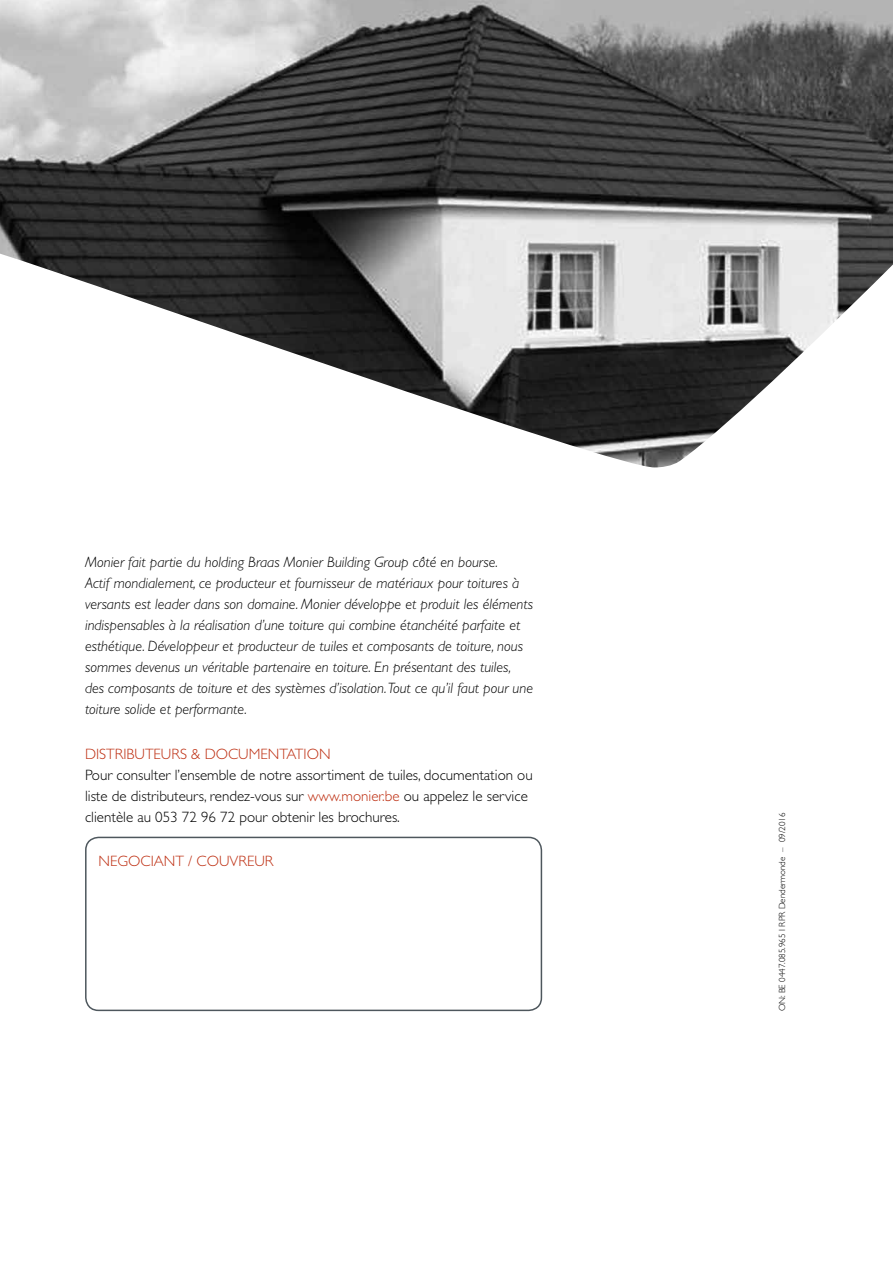
<style>
.page{position:relative;width:893px;height:1263px;background:#fff}
.page>*{position:absolute;margin:0;border:0;box-sizing:border-box;transform-origin:0 0}
.t1{font:italic 300 15px/21px "Gill Sans Std";color:#000}
.t2{font:300 15px/21px "Gill Sans Std";color:#000}
.t3{font:300 15px "Gill Sans Std";color:#be2f12}
.t4{font:300 9px "Gill Sans Std";color:#000}
.s1{color:#be2f12}
</style>
<div class="page">
<img style="left:0;top:0;width:893px;height:467px">
<div style="left:85px;top:837px;width:457px;height:174px;border:2px solid #4e575d;border-radius:13px"></div>
<p class="t1" style="left:85px;top:552px;width:450px">Monier fait partie du holding Braas Monier Building Group côté en bourse.<br>Actif mondialement, ce producteur et fournisseur de matériaux pour toitures à versants est leader dans son domaine. Monier développe et produit les éléments indispensables à la réalisation d’une toiture qui combine étanchéité parfaite et esthétique. Développeur et producteur de tuiles et composants de toiture, nous sommes devenus un véritable partenaire en toiture. En présentant des tuiles, des composants de toiture et des systèmes d’isolation. Tout ce qu’il faut pour une toiture solide et performante.</p>
<p class="t3" style="left:85px;top:746px;width:247px">DISTRIBUTEURS &amp; DOCUMENTATION</p>
<p class="t2" style="left:85px;top:765px;width:449px">Pour consulter l’ensemble de notre assortiment de tuiles, documentation ou liste de distributeurs, rendez-vous sur <span class="s1">www.monier.be</span> ou appelez le service clientèle au 053 72 96 72 pour obtenir les brochures.</p>
<p class="t3" style="left:99px;top:853px;width:176px">NEGOCIANT / COUVREUR</p>
<p class="t4" style="left:777px;top:1011px;width:200px;rotate:-90deg">ON: BE 0447.085.965 I RPR Dendermonde – 09/2016</p>
</div>
